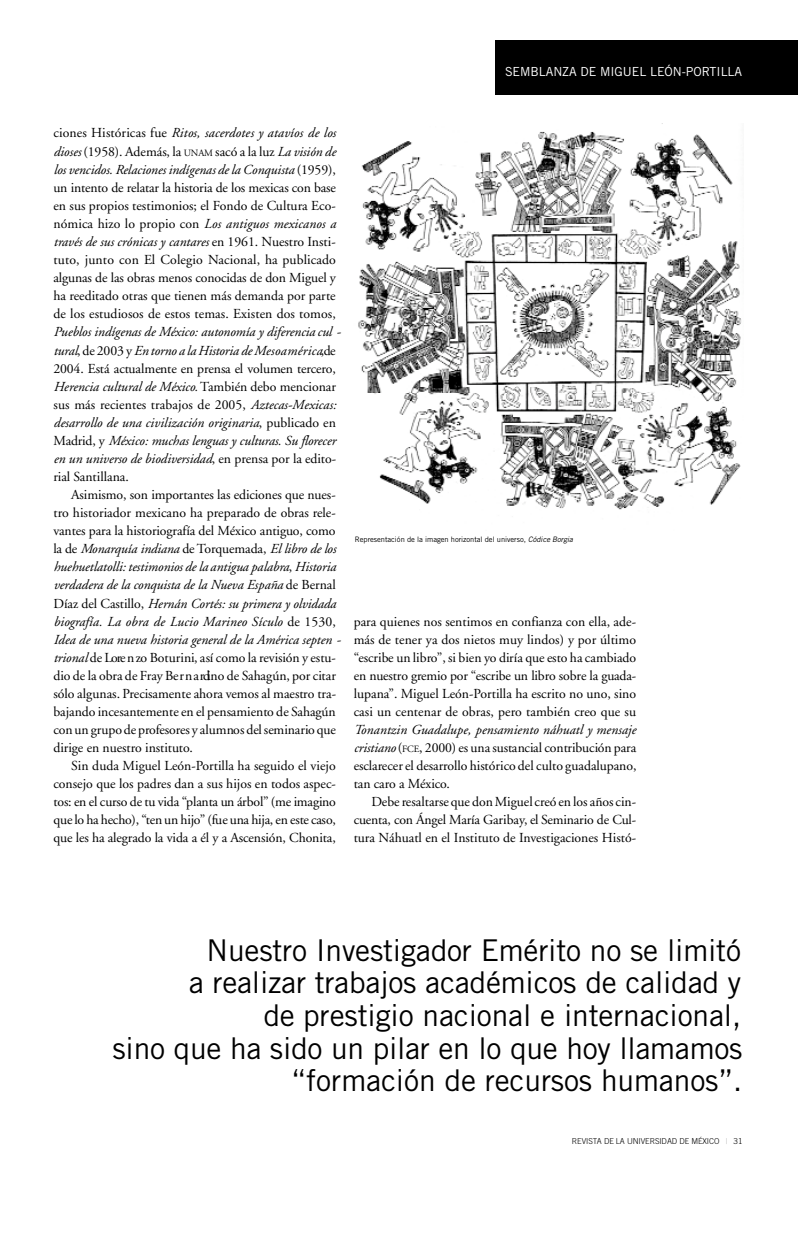
<style>
.page{position:relative;width:798px;height:1241px;background:#fff}
.page>*{position:absolute;margin:0;border:0;box-sizing:border-box;transform-origin:0 0}
.t1{font:30px/32.5px "Trade Gothic";letter-spacing:-.005em;color:#000;text-align:right}
.t2{font:13.75px/18.1px "Adobe Garamond";color:#000;text-align:justify}
.t3{font:italic 13.75px/18.1px "Adobe Garamond";letter-spacing:-.005em;color:#000}
.t4{font:12.5px "Trade Gothic";letter-spacing:-.005em;color:#fff}
.t5{font:300 8.12px "Trade Gothic";letter-spacing:-.01em;color:#000}
.t6{font:7.5px "Trade Gothic";letter-spacing:-.005em;color:#000}
.s1{font-style:italic}
.s2{font-size:9.62px}
.s3{font-style:normal}
.s4{font-weight:400;color:#bfbfbf}
</style>
<div class="page">
<img style="left:358px;top:123px;width:384px;height:387px">
<div style="left:495px;top:40px;width:302px;height:54px;background:#000"></div>
<p class="t4" style="left:505px;top:67px;width:238px">SEMBLANZA DE MIGUEL LEÓN-PORTILLA</p>
<p class="t2" style="left:53px;top:125px;width:284px">ciones Históricas fue <span class="s1">Ritos, sacerdotes y atavíos de los dioses</span> (1958). Además, la <span class="s2">U N A M</span> sacó a la luz <span class="s1">La visión de los vencidos. Relaciones indígenas de la Conquista</span> (1 9 5 9 ), un intento de relatar la historia de los mexicas con base en sus propios testimonios; el Fondo de Cultura Eco&shy;nómica hizo lo propio con <span class="s1">Los antiguos mexicanos a través de sus crónicas y cantares</span> en 1961. Nuestro Insti&shy;tuto, junto con El Colegio Nacional, ha publicado algunas de las obras menos conocidas de don Miguel y ha reeditado otras que tienen más demanda por parte de los estudiosos de estos temas. Existen dos tomos,</p>
<p class="t3" style="left:53px;top:324px;width:288px">Pueblos indígenas de México: autonomía y diferencia cul - tu ra l<span class="s3">, de 2003 y</span>En torno a la Historia deMe so a m é r ic a<span class="s3">,de 2004. Está actualmente en prensa el volumen terc e ro , </span>Herencia cultural de México. <span class="s3">También debo mencionar sus más recientes trabajos de 2005,</span> Aztecas-Mexicas: desarrollo de una civilización originaria<span class="s3">, publicado en Madrid, y</span> México: muchas lenguas y culturas. Su florecer en un universo de biodiversidad<span class="s3">, en prensa por la edito&shy;rial Santillana.</span></p>
<p class="t2" style="left:53px;top:486px;width:288px;text-align:left;text-indent:18px">Asimismo, son importantes las ediciones que nues&shy;tro historiador mexicano ha preparado de obras rele&shy;vantes para la historiografía del México antiguo, como la de <span class="s1">Monarquía indiana</span> de Torquemada, <span class="s1">El libro de los huehuetlatolli: testimonios de la antigua palabra</span>, <span class="s1">Histo ria verdadera de la conquista de la Nueva España</span> de Bernal Díaz del Castillo, <span class="s1">Hernán Cortés: su primera y olvidada biografía. La obra de Lucio Marineo Sículo</span> de 1530, <span class="s1">Idea de una nueva historia general de la América septen - trio n a l</span> de Lore n zo Boturini, así como la revisión y estu&shy;dio de la obra de Fray Be r n a rdino de Sahagún, por citar sólo algunas. Precisamente ahora vemos al maestro tra&shy;bajando incesantemente en el pensamiento de Sa h a g ú n conun grupo de pro fe so res y alumnos del seminario que dirige en nuestro instituto.</p>
<p class="t2" style="left:53px;top:757px;width:284px;text-indent:18px">Sin duda Miguel León-Portilla ha seguido el viejo consejo que los padres dan a sus hijos en todos aspec&shy;tos: en el curso de tu vida “planta un árbol” (me imagino que lo ha hecho), “tenun hijo” (fue una hija, en este caso, que les ha alegrado la vida a él y a Ascensión, Chonita,</p>
<p class="t6" style="left:355px;top:536px;width:219px">Representación de la imagen horizontal del universo, <span class="s1">Códice Borgia</span></p>
<p class="t2" style="left:353px;top:613px;width:284px">para quienes nos sentimos en confianza con ella, ade&shy;más de tener ya dos nietos muy lindos) y por último “escribe un libro”, si bien yo diría que esto ha cambiado en nuestro gremio por “escribe un libro sobre la guada&shy;lupana”. Miguel León-Portilla ha escrito no uno, sino casi un centenar de obras, pero también creo que su</p>
<p class="t2" style="left:353px;top:721px;width:284px"><span class="s1">Tonantzin Guadalupe, pensamiento náhuatl y mensaje cristia n o</span> (<span class="s2">F C E</span>, 2000) es una sustancial contribución para e sc la recer el desarrollo histórico del culto guadalupano, tan caro a México.</p>
<p class="t2" style="left:353px;top:794px;width:284px;text-indent:18px">Debe resaltarse que don Miguel creó en los años cin&shy;cuenta, con Ángel María Garibay, el Seminario de Cul&shy;tura Náhuatl en el Instituto de Investigaciones Histó-</p>
<h1 class="t1" style="left:113px;top:936px;width:631px">Nuestro Investigador Emérito no se limitó<br>a realizar trabajos académicos de calidad y<br>de prestigio nacional e internacional,<br>sino que ha sido un pilar en lo que hoy llamamos “formación de recursos humanos”.</h1>
<p class="t5" style="left:571px;top:1137px;width:172px">REVISTA DE LA UNIVERSIDAD DE MÉXICO <span class="s4">|</span> 31</p>
</div>
